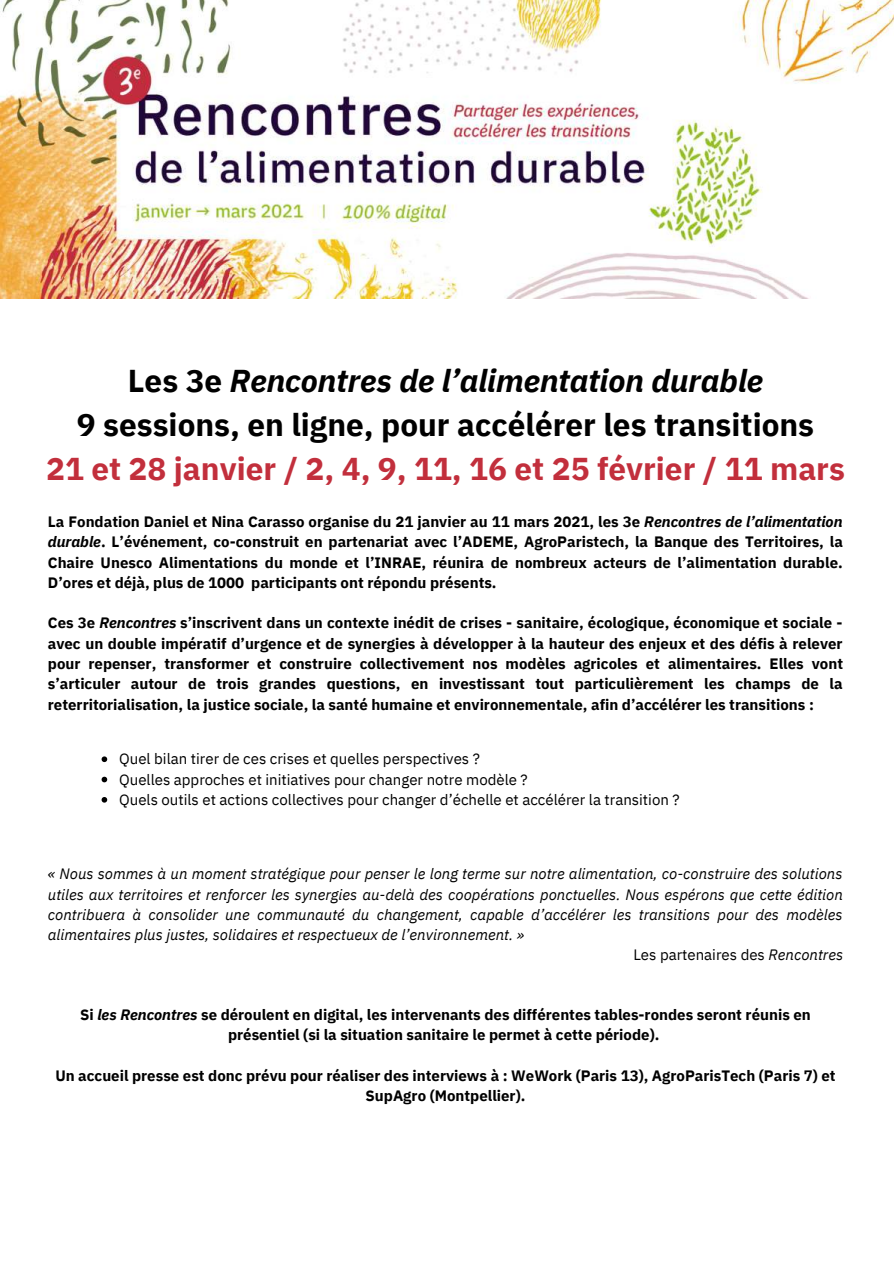
<style>
.page{position:relative;width:894px;height:1264px;background:#fff}
.page>*{position:absolute;margin:0;border:0;box-sizing:border-box;transform-origin:0 0}
.t1{font:700 31.5px/44px "IBM Plex Sans";color:#000;text-align:center}
.t2{font:700 31.5px "IBM Plex Sans";color:#c22f3c}
.t3{font:700 15px/20.2px "IBM Plex Sans";color:#000;text-align:justify}
.t4{font:italic 15px "IBM Plex Sans";color:#000}
.t5{font:15px/20.2px "IBM Plex Sans";color:#000}
.s1{font-style:italic}
</style>
<div class="page">
<img style="left:0;top:0;width:893px;height:298px">
<svg style="left:102px;top:756px;width:5px;height:6px"></svg>
<svg style="left:102px;top:776px;width:5px;height:6px"></svg>
<svg style="left:102px;top:797px;width:5px;height:5px"></svg>
<h1 class="t1" style="left:77px;top:356px;width:738px">Les 3e <span class="s1">Rencontres de l’alimentation durable<br></span>9 sessions, en ligne, pour accélérer les transitions</h1>
<h1 class="t2" style="left:46px;top:443px;width:800px">21 et 28 janvier / 2, 4, 9, 11, 16 et 25 février / 11 mars</h1>
<p class="t3" style="left:48px;top:510px;width:796px">La Fondation Daniel et Nina Carasso organise du 21 janvier au 11 mars 2021, les 3e <span class="s1">Rencontres de l’alimentation durable</span>. L’événement, co-construit en partenariat avec l’ADEME, AgroParistech, la Banque des Territoires, la Chaire Unesco Alimentations du monde et l’INRAE, réunira de nombreux acteurs de l’alimentation durable.<br>D’ores et déjà, plus de 1000 participants ont répondu présents.</p>
<p class="t3" style="left:48px;top:611px;width:796px">Ces 3e <span class="s1">Rencontres</span> s’inscrivent dans un contexte inédit de crises - sanitaire, écologique, économique et sociale - avec un double impératif d’urgence et de synergies à développer à la hauteur des enjeux et des défis à relever pour repenser, transformer et construire collectivement nos modèles agricoles et alimentaires. Elles vont s’articuler autour de trois grandes questions, en investissant tout particulièrement les champs de la reterritorialisation, la justice sociale, la santé humaine et environnementale, afin d’accélérer les transitions :</p>
<p class="t5" style="left:119px;top:747px;width:561px">Quel bilan tirer de ces crises et quelles perspectives ?<br>Quelles approches et initiatives pour changer notre modèle ?<br>Quels outils et actions collectives pour changer d’échelle et accélérer la transition ?</p>
<p class="t4" style="left:48px;top:862px;width:795px">« Nous sommes à un moment stratégique pour penser le long terme sur notre alimentation, co-construire des solutions</p>
<p class="t4" style="left:48px;top:882px;width:796px">utiles aux territoires et renforcer les synergies au-delà des coopérations ponctuelles. Nous espérons que cette édition</p>
<p class="t4" style="left:48px;top:903px;width:795px">contribuera à consolider une communauté du changement, capable d’accélérer les transitions pour des modèles</p>
<p class="t4" style="left:48px;top:923px;width:477px">alimentaires plus justes, solidaires et respectueux de l’environnement. »</p>
<p class="t5" style="left:633px;top:943px;width:211px">Les partenaires des <span class="s1">Rencontres</span></p>
<p class="t3" style="left:80px;top:1003px;width:732px;text-align:center">Si <span class="s1">les Rencontres</span> se déroulent en digital, les intervenants des différentes tables-rondes seront réunis en présentiel (si la situation sanitaire le permet à cette période).</p>
<p class="t3" style="left:55px;top:1064px;width:781px;text-align:center">Un accueil presse est donc prévu pour réaliser des interviews à : WeWork (Paris 13), AgroParisTech (Paris 7) et<br>SupAgro (Montpellier).</p>
</div>
